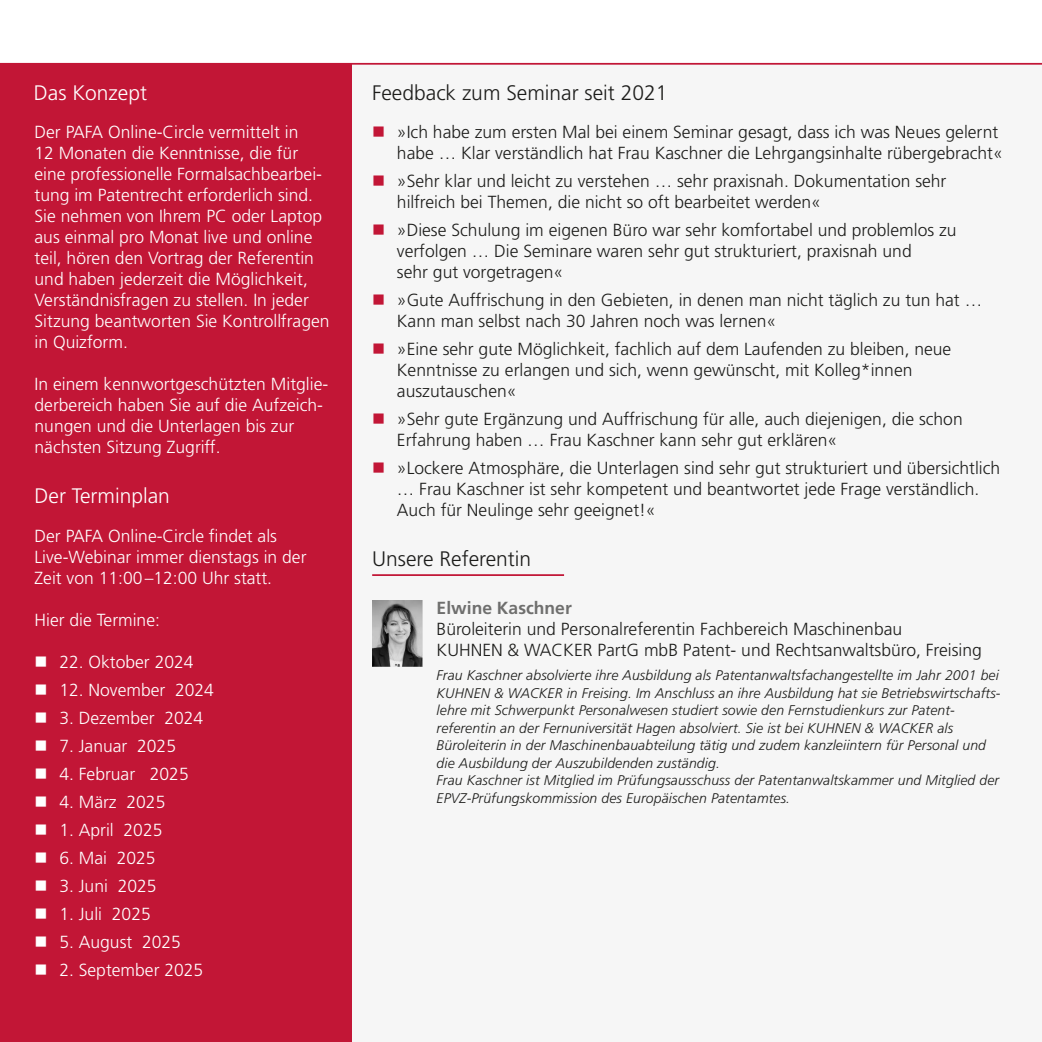
<style>
.page{position:relative;width:1042px;height:1042px;background:#fff}
.page>*{position:absolute;margin:0;border:0;box-sizing:border-box;transform-origin:0 0}
.t1{font:300 21px "Frutiger LT Pro";color:#1d1d1b}
.t2{font:300 21px "Frutiger LT Pro";color:#fff}
.t3{font:300 17.5px/21px "Frutiger LT Pro";color:#1d1d1b}
.t4{font:300 17.5px/21px "Frutiger LT Pro";color:#fff}
.t5{font:700 17.5px "Frutiger LT Pro";color:#6f6f6e}
.t6{font:italic 300 14px/17.5px "Frutiger LT Pro";letter-spacing:.01em;color:#1d1d1b}
</style>
<div class="page">
<hr style="left:0;top:0;width:1px;height:65px;background:#c21636">
<div style="left:0;top:64px;width:352px;height:978px;background:#c21636"></div>
<div style="left:352px;top:65px;width:690px;height:977px;background:#f6f6f6"></div>
<hr style="left:0;top:65px;width:1px;height:977px;background:#f1f1f1">
<hr style="left:0;top:63px;width:1042px;height:2px;background:#c21636">
<hr style="left:372px;top:574px;width:192px;height:2px;background:#c21636">
<img style="left:372px;top:600px;width:50px;height:67px">
<p class="t2" style="left:34px;top:84px;width:115px">Das Konzept</p>
<p class="t1" style="left:372px;top:84px;width:297px">Feedback zum Seminar seit 2021</p>
<p class="t4" style="left:35px;top:123px;width:296px">Der PAFA Online-Circle vermittelt in<br>12 Monaten die Kenntnisse, die für eine professionelle Formalsachbearbei&shy;tung im Patentrecht erforderlich sind.<br>Sie nehmen von Ihrem PC oder Laptop aus einmal pro Monat live und online teil, hören den Vortrag der Referentin und haben jederzeit die Möglichkeit, Verständnisfragen zu stellen. In jeder Sitzung beantworten Sie Kontrollfragen in Quizform.</p>
<p class="t4" style="left:35px;top:375px;width:295px">In einem kennwortgeschützten Mitglie&shy;derbereich haben Sie auf die Aufzeich&shy;nungen und die Unterlagen bis zur nächsten Sitzung Zugriff.</p>
<p class="t2" style="left:35px;top:487px;width:137px">Der Terminplan</p>
<p class="t4" style="left:35px;top:527px;width:273px">Der PAFA Online-Circle findet als<br>Live-Webinar immer dienstags in der<br>Zeit von 11:00 –12:00 Uhr statt.</p>
<p class="t4" style="left:35px;top:611px;width:127px">Hier die Termine:</p>
<p class="t4" style="left:59px;top:653px;width:136px">22. Oktober 2024</p>
<p class="t4" style="left:59px;top:681px;width:156px">12. November 2024</p>
<p class="t4" style="left:59px;top:709px;width:145px">3. Dezember 2024</p>
<p class="t4" style="left:59px;top:737px;width:118px">7. Januar 2025</p>
<p class="t4" style="left:59px;top:765px;width:131px">4. Februar 2025</p>
<p class="t4" style="left:59px;top:793px;width:108px">4. März 2025</p>
<p class="t4" style="left:59px;top:821px;width:105px">1. April 2025</p>
<p class="t4" style="left:59px;top:849px;width:98px">6. Mai 2025</p>
<p class="t4" style="left:59px;top:877px;width:99px">3. Juni 2025</p>
<p class="t4" style="left:59px;top:905px;width:93px">1. Juli 2025</p>
<p class="t4" style="left:59px;top:933px;width:123px">5. August 2025</p>
<p class="t4" style="left:59px;top:961px;width:145px">2. September 2025</p>
<p class="t3" style="left:397px;top:123px;width:607px">»Ich habe zum ersten Mal bei einem Seminar gesagt, dass ich was Neues gelernt habe … Klar verständlich hat Frau Kaschner die Lehrgangsinhalte rübergebracht«</p>
<p class="t3" style="left:397px;top:172px;width:551px">»Sehr klar und leicht zu verstehen … sehr praxisnah. Dokumentation sehr hilfreich bei Themen, die nicht so oft bearbeitet werden«</p>
<p class="t3" style="left:397px;top:221px;width:561px">»Diese Schulung im eigenen Büro war sehr komfortabel und problemlos zu verfolgen … Die Seminare waren sehr gut strukturiert, praxisnah und<br>sehr gut vorgetragen«</p>
<p class="t3" style="left:397px;top:291px;width:587px">»Gute Auffrischung in den Gebieten, in denen man nicht täglich zu tun hat …<br>Kann man selbst nach 30 Jahren noch was lernen«</p>
<p class="t3" style="left:397px;top:340px;width:556px">»Eine sehr gute Möglichkeit, fachlich auf dem Laufenden zu bleiben, neue<br>Kenntnisse zu erlangen und sich, wenn gewünscht, mit Kolleg*innen auszutauschen«</p>
<p class="t3" style="left:397px;top:410px;width:567px">»Sehr gute Ergänzung und Auffrischung für alle, auch diejenigen, die schon<br>Erfahrung haben … Frau Kaschner kann sehr gut erklären«</p>
<p class="t3" style="left:397px;top:459px;width:605px">»Lockere Atmosphäre, die Unterlagen sind sehr gut strukturiert und übersichtlich … Frau Kaschner ist sehr kompetent und beantwortet jede Frage verständlich.<br>Auch für Neulinge sehr geeignet!«</p>
<p class="t1" style="left:372px;top:551px;width:161px">Unsere Referentin</p>
<p class="t5" style="left:437px;top:600px;width:137px">Elwine Kaschner</p>
<p class="t3" style="left:437px;top:620px;width:547px">Büroleiterin und Personalreferentin Fachbereich Maschinenbau<br>KUHNEN &amp; WACKER PartG mbB Patent- und Rechtsanwaltsbüro, Freising</p>
<p class="t6" style="left:437px;top:668px;width:565px">Frau Kaschner absolvierte ihre Ausbildung als Patentanwaltsfachangestellte im Jahr 2001 bei KUHNEN &amp; WACKER in Freising. Im Anschluss an ihre Ausbildung hat sie Betriebswirtschafts&shy;lehre mit Schwerpunkt Personalwesen studiert sowie den Fernstudienkurs zur Patent&shy;referentin an der Fernuniversität Hagen absolviert. Sie ist bei KUHNEN &amp; WACKER als Büroleiterin in der Maschinenbauabteilung tätig und zudem kanzleiintern für Personal und die Ausbildung der Auszubildenden zuständig.<br>Frau Kaschner ist Mitglied im Prüfungsausschuss der Patentanwaltskammer und Mitglied der EPVZ-Prüfungskommission des Europäischen Patentamtes.</p>
</div>
